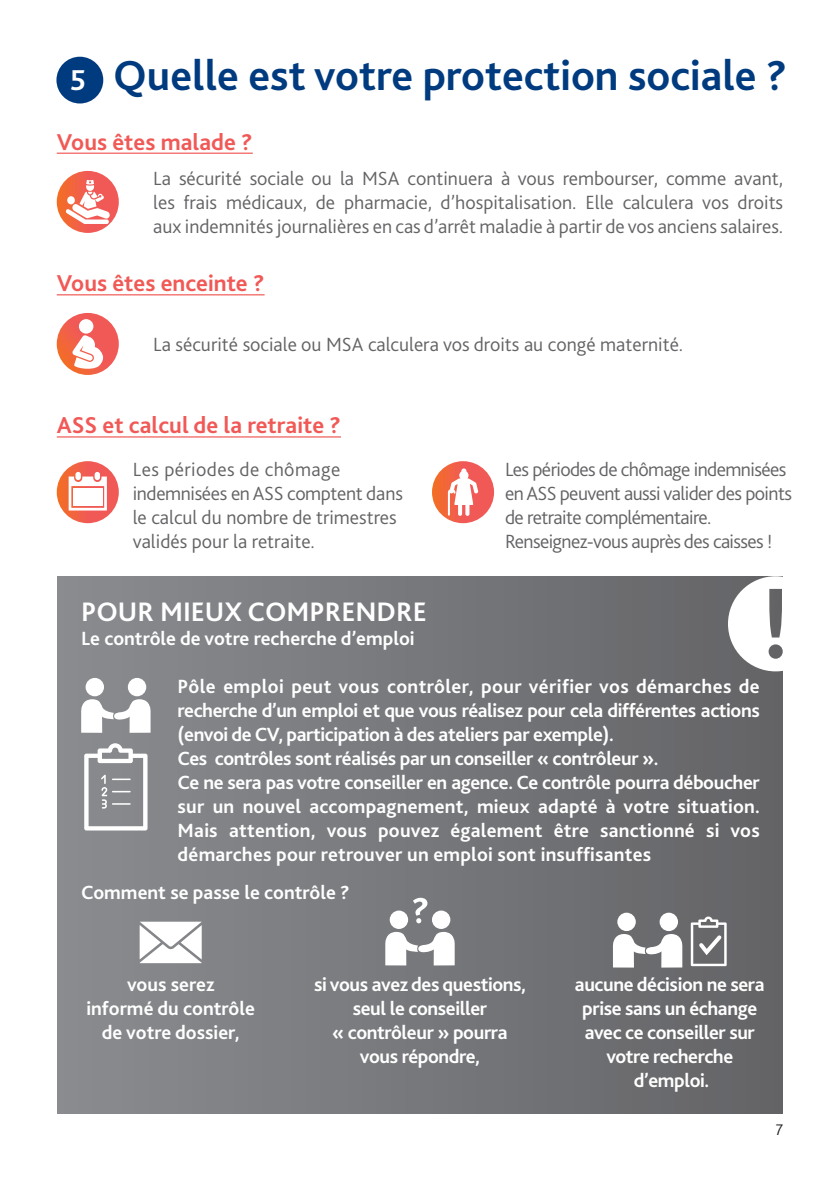
<style>
.page{position:relative;width:840px;height:1191px;background:#fff}
.page>*{position:absolute;margin:0;border:0;box-sizing:border-box;transform-origin:0 0}
.t1{font:700 44px "Bliss 2";color:#013b7f}
.t2{font:700 30px "Bliss 2";color:#fff}
.t3{font:700 28px "Bliss 2";color:#fff}
.t4{font:700 24px "Bliss 2";color:#f05956}
.t5{font:700 20px/24px "Bliss 2";letter-spacing:-.02em;color:#fff;text-align:justify}
.t6{font:300 20px/24px "Bliss 2";color:#636366}
.t7{font:300 20px/24px "Bliss 2";letter-spacing:-.03em;color:#636366}
.t8{font:700 20px/24px "Bliss 2";color:#fff;text-align:center}
.t9{font:300 16px "Bliss 2";color:#231f20}
</style>
<div class="page">
<div style="left:56px;top:57px;width:47px;height:46px;background:#013b7f;border-radius:50%"></div>
<svg style="left:57px;top:461px;width:62px;height:62px;background:#f1654f"></svg>
<div style="left:95px;top:472px;width:5px;height:8px;background:#fff;border-radius:3px"></div>
<svg style="left:69px;top:476px;width:38px;height:34px"></svg>
<div style="left:75px;top:472px;width:6px;height:8px;background:#fff;border-radius:3px"></div>
<div style="left:73px;top:488px;width:5px;height:18px;background:#fff"></div>
<div style="left:79px;top:488px;width:5px;height:18px;background:#fff"></div>
<div style="left:85px;top:488px;width:5px;height:18px;background:#fff"></div>
<div style="left:91px;top:488px;width:5px;height:18px;background:#fff"></div>
<div style="left:97px;top:488px;width:5px;height:18px;background:#fff"></div>
<hr style="left:57px;top:294px;width:207px;height:1px;background:#f05956">
<hr style="left:57px;top:436px;width:284px;height:1px;background:#f05956">
<svg style="left:432px;top:461px;width:62px;height:62px;background:#f1624a"></svg>
<svg style="left:447px;top:468px;width:31px;height:48px"></svg>
<hr style="left:57px;top:153px;width:195px;height:1px;background:#f05956">
<svg style="left:57px;top:171px;width:62px;height:62px"></svg>
<svg style="left:66px;top:180px;width:44px;height:44px"></svg>
<svg style="left:57px;top:313px;width:62px;height:62px;background:#f0614f"></svg>
<div style="left:79px;top:319px;width:14px;height:14px;background:#fff;border-radius:50%"></div>
<svg style="left:72px;top:335px;width:31px;height:36px"></svg>
<div style="left:57px;top:576px;width:725px;height:537px;background:linear-gradient(to right,#8a8c8f,#636467)"></div>
<svg style="left:727px;top:576px;width:56px;height:95px"></svg>
<div style="left:86px;top:678px;width:18px;height:18px;background:#fff;border-radius:50%"></div>
<div style="left:128px;top:678px;width:18px;height:18px;background:#fff;border-radius:50%"></div>
<svg style="left:80px;top:699px;width:71px;height:34px"></svg>
<div style="left:617px;top:912px;width:18px;height:19px;background:#fff;border-radius:50%"></div>
<div style="left:659px;top:912px;width:18px;height:19px;background:#fff;border-radius:50%"></div>
<svg style="left:612px;top:934px;width:70px;height:33px"></svg>
<svg style="left:690px;top:916px;width:36px;height:50px"></svg>
<svg style="left:139px;top:921px;width:62px;height:42px"></svg>
<div style="left:389px;top:910px;width:19px;height:19px;background:#fff;border-radius:50%"></div>
<div style="left:431px;top:910px;width:19px;height:19px;background:#fff;border-radius:50%"></div>
<svg style="left:384px;top:932px;width:71px;height:33px"></svg>
<svg style="left:412px;top:897px;width:15px;height:26px"></svg>
<svg style="left:84px;top:743px;width:63px;height:87px"></svg>
<p class="t2" style="left:70px;top:62px;width:17px">5</p>
<p class="t1" style="left:113px;top:48px;width:675px">Quelle est votre protection sociale ?</p>
<p class="t4" style="left:57px;top:127px;width:197px">Vous êtes malade ?</p>
<p class="t6" style="left:153px;top:166px;width:631px;text-align:justify">La sécurité sociale ou la MSA continuera à vous rembourser, comme avant, les frais médicaux, de pharmacie, d’hospitalisation. Elle calculera vos droits aux indemnités journalières en cas d’arrêt maladie à partir de vos anciens salaires.</p>
<p class="t4" style="left:57px;top:268px;width:209px">Vous êtes enceinte ?</p>
<p class="t6" style="left:153px;top:332px;width:531px">La sécurité sociale ou MSA calculera vos droits au congé maternité.</p>
<p class="t4" style="left:57px;top:410px;width:285px">ASS et calcul de la retraite ?</p>
<p class="t6" style="left:133px;top:458px;width:272px">Les périodes de chômage indemnisées en ASS comptent dans le calcul du nombre de trimestres validés pour la retraite.</p>
<p class="t7" style="left:504px;top:458px;width:288px">Les périodes de chômage indemnisées en ASS peuvent aussi valider des points de retraite complémentaire.<br>Renseignez-vous auprès des caisses !</p>
<p class="t3" style="left:81px;top:594px;width:347px">POUR MIEUX COMPRENDRE</p>
<p class="t8" style="left:81px;top:626px;width:335px">Le contrôle de votre recherche d’emploi</p>
<p class="t5" style="left:177px;top:674px;width:583px">Pôle emploi peut vous contrôler, pour vérifier vos démarches de recherche d’un emploi et que vous réalisez pour cela différentes actions (envoi de CV, participation à des ateliers par exemple).</p>
<p class="t5" style="left:177px;top:746px;width:482px">Ces contrôles sont réalisés par un conseiller « contrôleur ».</p>
<p class="t5" style="left:177px;top:770px;width:583px">Ce ne sera pas votre conseiller en agence. Ce contrôle pourra déboucher sur un nouvel accompagnement, mieux adapté à votre situation.<br>Mais attention, vous pouvez également être sanctionné si vos démarches pour retrouver un emploi sont insuffisantes</p>
<p class="t8" style="left:81px;top:880px;width:270px">Comment se passe le contrôle ?</p>
<p class="t8" style="left:86px;top:972px;width:170px">vous serez<br>informé du contrôle de votre dossier,</p>
<p class="t5" style="left:314px;top:972px;width:213px;text-align:center">si vous avez des questions, seul le conseiller<br>« contrôleur » pourra</p>
<p class="t5" style="left:360px;top:1044px;width:121px">vous répondre,</p>
<p class="t5" style="left:574px;top:972px;width:191px;text-align:center">aucune décision ne sera prise sans un échange avec ce conseiller sur votre recherche d’emploi.</p>
<p class="t9" style="left:775px;top:1119px;width:9px">7</p>
</div>
